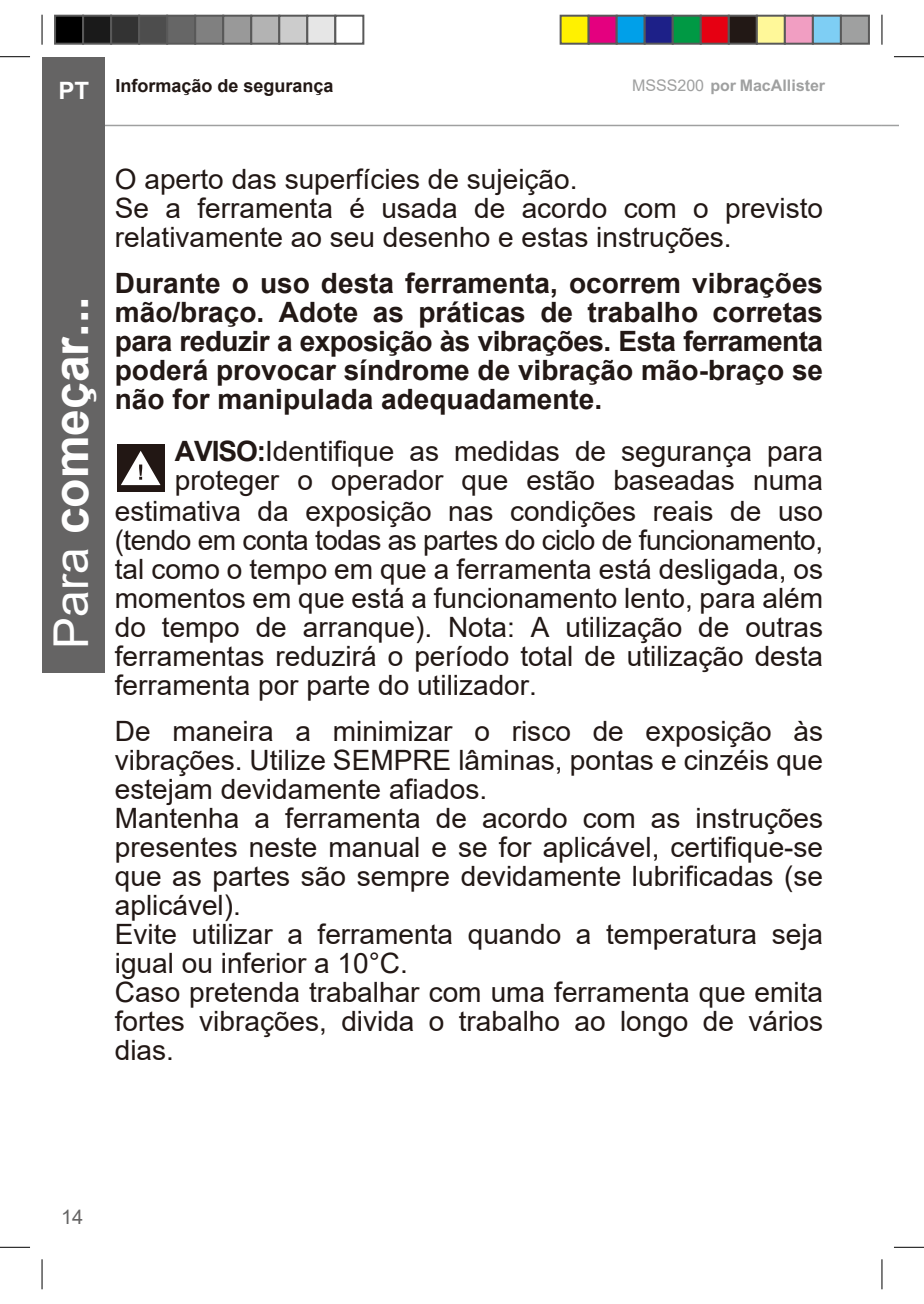
<style>
.page{position:relative;width:924px;height:1304px;background:#fff}
.page>*{position:absolute;margin:0;border:0;box-sizing:border-box;transform-origin:0 0}
.t1{font:700 48px "Arial";color:#fff}
.t2{font:28px/29px "Arial";color:#221815}
.t3{font:700 28px/29px "Arial";color:#221815;text-align:justify}
.t4{font:20px "Arial";color:#656464}
.t5{font:700 18px "Arial";color:#221815}
.t6{font:700 16px "Arial";color:#9fa0a0}
.s1{font-size:24px;color:#fff}
.s2{font-weight:400}
.s3{font-weight:700}
</style>
<div class="page">
<hr style="left:104px;top:125px;width:777px;height:1px;background:#9fa0a0">
<div style="left:42px;top:57px;width:63px;height:615px;background:#656464"></div>
<svg style="left:881px;top:125px;width:17px;height:1px"></svg>
<hr style="left:0;top:56px;width:30px;height:1px;background:#000">
<hr style="left:893px;top:56px;width:30px;height:1px;background:#000">
<hr style="left:0;top:1247px;width:30px;height:1px;background:#000">
<hr style="left:893px;top:1247px;width:30px;height:1px;background:#000">
<hr style="left:42px;top:15px;width:1px;height:30px;background:#000">
<hr style="left:42px;top:1259px;width:1px;height:30px;background:#000">
<hr style="left:881px;top:15px;width:1px;height:30px;background:#000">
<hr style="left:881px;top:1259px;width:1px;height:30px;background:#000">
<div style="left:54px;top:15px;width:30px;height:30px;background:#000;border:2px solid #595959"></div>
<div style="left:82px;top:15px;width:30px;height:30px;background:#1a1a1a;border:2px solid #595959"></div>
<div style="left:110px;top:15px;width:30px;height:30px;background:#333;border:2px solid #595959"></div>
<div style="left:138px;top:15px;width:30px;height:30px;background:#4d4d4d;border:2px solid #595959"></div>
<div style="left:166px;top:15px;width:30px;height:30px;background:#666;border:2px solid #595959"></div>
<div style="left:194px;top:15px;width:30px;height:30px;background:#808080;border:2px solid #595959"></div>
<div style="left:222px;top:15px;width:30px;height:30px;background:#999;border:2px solid #595959"></div>
<div style="left:250px;top:15px;width:30px;height:30px;background:#b3b3b3;border:2px solid #595959"></div>
<div style="left:278px;top:15px;width:30px;height:30px;background:#ccc;border:2px solid #595959"></div>
<div style="left:306px;top:15px;width:30px;height:30px;background:#e6e6e6;border:2px solid #595959"></div>
<div style="left:334px;top:15px;width:30px;height:30px;background:#fff;border:2px solid #595959"></div>
<div style="left:560px;top:16px;width:28px;height:28px;background:#fff100"></div>
<div style="left:559px;top:15px;width:30px;height:30px;border:2px solid #595959"></div>
<div style="left:588px;top:16px;width:28px;height:28px;background:#e4007f"></div>
<div style="left:587px;top:15px;width:30px;height:30px;border:2px solid #595959"></div>
<div style="left:616px;top:16px;width:28px;height:28px;background:#00a0e9"></div>
<div style="left:615px;top:15px;width:30px;height:30px;border:2px solid #595959"></div>
<div style="left:644px;top:16px;width:28px;height:28px;background:#1d2088"></div>
<div style="left:643px;top:15px;width:30px;height:30px;border:2px solid #595959"></div>
<div style="left:672px;top:16px;width:28px;height:28px;background:#094"></div>
<div style="left:671px;top:15px;width:30px;height:30px;border:2px solid #595959"></div>
<div style="left:700px;top:16px;width:28px;height:28px;background:#e60012"></div>
<div style="left:699px;top:15px;width:30px;height:30px;border:2px solid #595959"></div>
<div style="left:728px;top:16px;width:28px;height:28px;background:#221815"></div>
<div style="left:727px;top:15px;width:30px;height:30px;border:2px solid #595959"></div>
<div style="left:756px;top:16px;width:28px;height:28px;background:#fff899"></div>
<div style="left:755px;top:15px;width:30px;height:30px;border:2px solid #595959"></div>
<div style="left:784px;top:16px;width:28px;height:28px;background:#f19ec2"></div>
<div style="left:783px;top:15px;width:30px;height:30px;border:2px solid #595959"></div>
<div style="left:812px;top:16px;width:28px;height:28px;background:#7ecef4"></div>
<div style="left:811px;top:15px;width:30px;height:30px;border:2px solid #595959"></div>
<div style="left:840px;top:16px;width:28px;height:28px;background:#9fa0a0"></div>
<div style="left:839px;top:15px;width:30px;height:30px;border:2px solid #595959"></div>
<div style="left:117px;top:444px;width:47px;height:48px;background:#221714"></div>
<svg style="left:121px;top:451px;width:39px;height:34px"></svg>
<p class="t5" style="left:58px;top:73px;width:276px"><span class="s1">PT</span> Informação de segurança</p>
<p class="t6" style="left:631px;top:76px;width:194px"><span class="s2">MSSS200</span> por MacAllister</p>
<h1 class="t1" style="left:37px;top:649px;width:354px;rotate:-90deg"><span class="s2">Para</span> começar...</h1>
<p class="t2" style="left:115px;top:164px;width:709px">O aperto das superfícies de sujeição.<br>Se a ferramenta é usada de acordo com o previsto relativamente ao seu desenho e estas instruções.</p>
<p class="t3" style="left:115px;top:269px;width:709px">Durante o uso desta ferramenta, ocorrem vibrações mão/braço. Adote as práticas de trabalho corretas para reduzir a exposição às vibrações. Esta ferramenta poderá provocar síndrome de vibração mão-braço se não for manipulada adequadamente.</p>
<p class="t2" style="left:175px;top:437px;width:649px"><span class="s3">AVISO:</span>Identifique as medidas de segurança para proteger o operador que estão baseadas numa</p>
<p class="t2" style="left:115px;top:497px;width:709px;text-align:justify">estimativa da exposição nas condições reais de uso (tendo em conta todas as partes do ciclo de funcionamento, tal como o tempo em que a ferramenta está desligada, os momentos em que está a funcionamento lento, para além do tempo de arranque). Nota: A utilização de outras ferramentas reduzirá o período total de utilização desta ferramenta por parte do utilizador.</p>
<p class="t2" style="left:115px;top:717px;width:709px">De maneira a minimizar o risco de exposição às vibrações. Utilize SEMPRE lâminas, pontas e cinzéis que estejam devidamente afiados.<br>Mantenha a ferramenta de acordo com as instruções presentes neste manual e se for aplicável, certifique-se que as partes são sempre devidamente lubrificadas (se aplicável).<br>Evite utilizar a ferramenta quando a temperatura seja igual ou inferior a 10°C.<br>Caso pretenda trabalhar com uma ferramenta que emita fortes vibrações, divida o trabalho ao longo de vários dias.</p>
<p class="t4" style="left:61px;top:1204px;width:24px">14</p>
</div>
